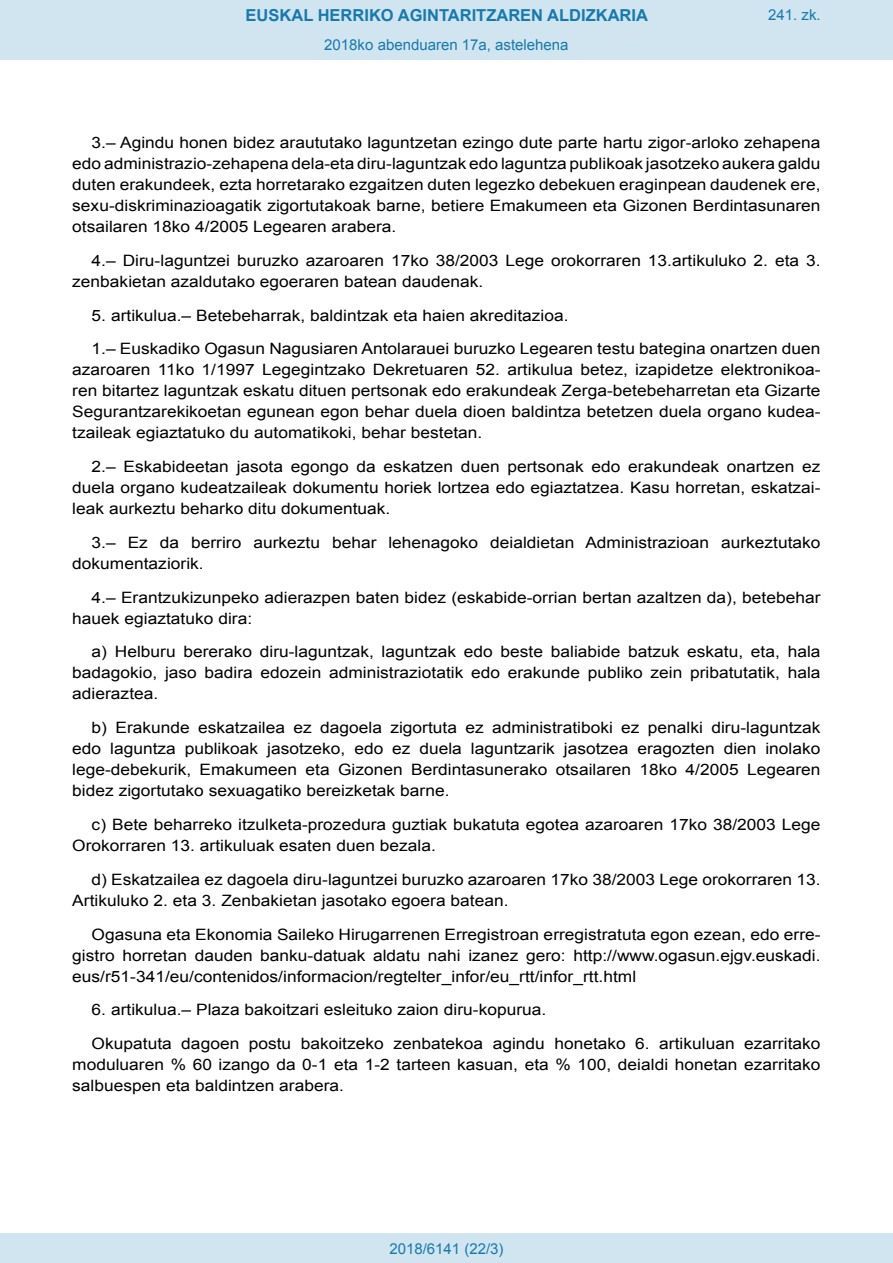
<style>
.page{position:relative;width:893px;height:1263px;background:#fff}
.page>*{position:absolute;margin:0;border:0;box-sizing:border-box;transform-origin:0 0}
.t1{font:700 16.5px "Arial";color:#1879ad}
.BOPVDetalle{font:15.6px/21px "Arial";color:#000;text-align:justify;scale:1.11 1}
.Paginacion_Centro{font:15px "Arial";color:#1879ad}
</style>
<div class="page">
<div style="left:0;top:0;width:893px;height:60px;background:#d0e5f0"></div>
<div style="left:0;top:1233px;width:893px;height:30px;background:#d0e5f0"></div>
<p class="t1" style="left:246px;top:4px;width:404px">EUSKAL HERRIKO AGINTARITZAREN ALDIZKARIA</p>
<p class="Paginacion_Centro" style="left:324px;top:35px;width:246px">2018ko abenduaren 17a, astelehena</p>
<p class="Paginacion_Centro" style="left:768px;top:5px;width:54px">241. zk.</p>
<p class="BOPVDetalle" style="left:72px;top:132px;width:676px;text-indent:19px">3.– Agindu honen bidez araututako laguntzetan ezingo dute parte hartu zigor-arloko zehapena edo administrazio-zehapena dela-eta diru-laguntzak edo laguntza publikoak jasotzeko aukera galdu duten erakundeek, ezta horretarako ezgaitzen duten legezko debekuen eraginpean daudenek ere, sexu-diskriminazioagatik zigortutakoak barne, betiere Emakumeen eta Gizonen Berdintasunaren otsailaren 18ko 4/2005 Legearen arabera.</p>
<p class="BOPVDetalle" style="left:72px;top:250px;width:676px;text-indent:19px">4.– Diru-laguntzei buruzko azaroaren 17ko 38/2003 Lege orokorraren 13.artikuluko 2. eta 3. zenbakietan azaldutako egoeraren batean daudenak.</p>
<p class="BOPVDetalle" style="left:92px;top:305px;width:431px">5. artikulua.– Betebeharrak, baldintzak eta haien akreditazioa.</p>
<p class="BOPVDetalle" style="left:72px;top:339px;width:676px;text-indent:19px">1.– Euskadiko Ogasun Nagusiaren Antolarauei buruzko Legearen testu bategina onartzen duen azaroaren 11ko 1/1997 Legegintzako Dekretuaren 52. artikulua betez, izapidetze elektronikoa&shy;ren bitartez laguntzak eskatu dituen pertsonak edo erakundeak Zerga-betebeharretan eta Gizarte Segurantzarekikoetan egunean egon behar duela dioen baldintza betetzen duela organo kudea&shy;tzaileak egiaztatuko du automatikoki, behar bestetan.</p>
<p class="BOPVDetalle" style="left:72px;top:456px;width:676px;text-indent:19px">2.– Eskabideetan jasota egongo da eskatzen duen pertsonak edo erakundeak onartzen ez duela organo kudeatzaileak dokumentu horiek lortzea edo egiaztatzea. Kasu horretan, eskatzai&shy;leak aurkeztu beharko ditu dokumentuak.</p>
<p class="BOPVDetalle" style="left:72px;top:532px;width:676px;text-indent:19px">3.– Ez da berriro aurkeztu behar lehenagoko deialdietan Administrazioan aurkeztutako dokumentaziorik.</p>
<p class="BOPVDetalle" style="left:72px;top:587px;width:676px;text-indent:19px">4.– Erantzukizunpeko adierazpen baten bidez (eskabide-orrian bertan azaltzen da), betebehar hauek egiaztatuko dira:</p>
<p class="BOPVDetalle" style="left:72px;top:642px;width:676px;text-indent:19px">a) Helburu bererako diru-laguntzak, laguntzak edo beste baliabide batzuk eskatu, eta, hala badagokio, jaso badira edozein administraziotatik edo erakunde publiko zein pribatutatik, hala adieraztea.</p>
<p class="BOPVDetalle" style="left:72px;top:717px;width:676px;text-indent:19px">b) Erakunde eskatzailea ez dagoela zigortuta ez administratiboki ez penalki diru-laguntzak edo laguntza publikoak jasotzeko, edo ez duela laguntzarik jasotzea eragozten dien inolako lege-debekurik, Emakumeen eta Gizonen Berdintasunerako otsailaren 18ko 4/2005 Legearen bidez zigortutako sexuagatiko bereizketak barne.</p>
<p class="BOPVDetalle" style="left:72px;top:814px;width:676px;text-indent:19px">c) Bete beharreko itzulketa-prozedura guztiak bukatuta egotea azaroaren 17ko 38/2003 Lege<br>Orokorraren 13. artikuluak esaten duen bezala.</p>
<p class="BOPVDetalle" style="left:72px;top:869px;width:676px;text-indent:19px">d) Eskatzailea ez dagoela diru-laguntzei buruzko azaroaren 17ko 38/2003 Lege orokorraren 13.<br>Artikuluko 2. eta 3. Zenbakietan jasotako egoera batean.</p>
<p class="BOPVDetalle" style="left:72px;top:924px;width:676px;text-indent:19px">Ogasuna eta Ekonomia Saileko Hirugarrenen Erregistroan erregistratuta egon ezean, edo erre&shy;gistro horretan dauden banku-datuak aldatu nahi izanez gero: http://www.ogasun.ejgv.euskadi. eus/r51-341/eu/contenidos/informacion/regtelter_infor/eu_rtt/infor_rtt.html</p>
<p class="BOPVDetalle" style="left:92px;top:999px;width:411px">6. artikulua.– Plaza bakoitzari esleituko zaion diru-kopurua.</p>
<p class="BOPVDetalle" style="left:72px;top:1033px;width:676px;text-indent:19px">Okupatuta dagoen postu bakoitzeko zenbatekoa agindu honetako 6. artikuluan ezarritako moduluaren % 60 izango da 0-1 eta 1-2 tarteen kasuan, eta % 100, deialdi honetan ezarritako salbuespen eta baldintzen arabera.</p>
<p class="Paginacion_Centro" style="left:389px;top:1238px;width:116px">2018/6141 (22/3)</p>
</div>
